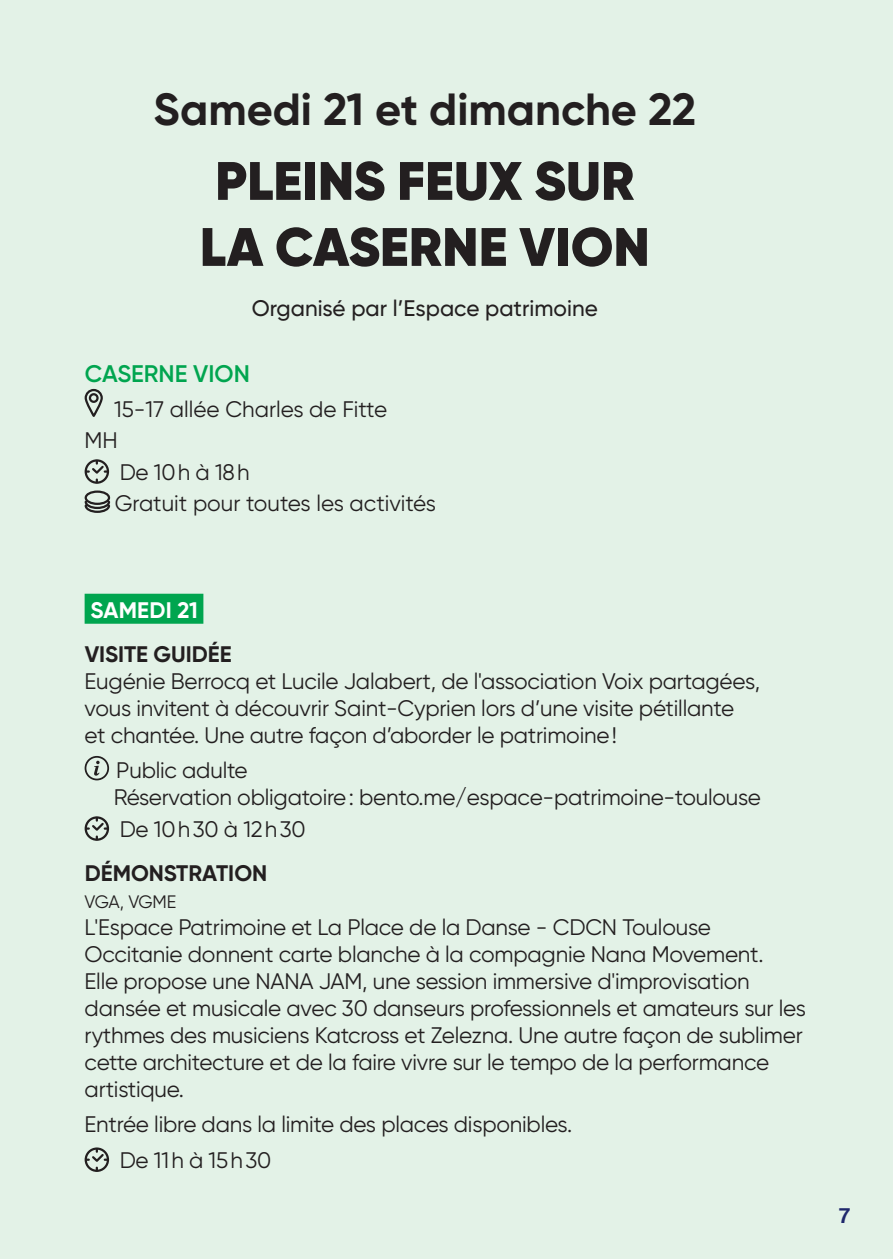
<style>
.page{position:relative;width:893px;height:1259px;background:#e3f2e7}
.page>*{position:absolute;margin:0;border:0;box-sizing:border-box;transform-origin:0 0}
.t1{font:900 54px/66px "Gilroy";color:#231f20}
.t2{font:700 45px "Gilroy";color:#231f20}
.t3{font:600 24px "Gilroy";color:#00a54f}
.t4{font:22.5px/27px "Gilroy";letter-spacing:-.01em;color:#231f20}
.t5{font:500 22.5px "Gilroy";color:#231f20}
.t6{font:700 22.5px "Gilroy";color:#231f20}
.t7{font:700 22.5px "Gilroy";letter-spacing:.01em;color:#fff}
.t8{font:700 21px "Helvetica";color:#1f286c}
.t9{font:18px "Gilroy";letter-spacing:-.035em;color:#231f20}
</style>
<div class="page">
<div style="left:85px;top:594px;width:118px;height:30px;background:#00a54f"></div>
<svg style="left:85px;top:756px;width:24px;height:24px"></svg>
<svg style="left:84px;top:816px;width:26px;height:25px"></svg>
<svg style="left:84px;top:1147px;width:26px;height:25px"></svg>
<svg style="left:84px;top:388px;width:19px;height:29px"></svg>
<svg style="left:84px;top:459px;width:27px;height:54px"></svg>
<p class="t2" style="left:153px;top:81px;width:544px">Samedi 21 et dimanche 22</p>
<p class="t1" style="left:200px;top:148px;width:452px">PLEINS FEUX SUR<br>LA CASERNE VION</p>
<p class="t5" style="left:252px;top:295px;width:348px">Organisé par l’Espace patrimoine</p>
<p class="t3" style="left:85px;top:358px;width:167px">CASERNE VION</p>
<p class="t4" style="left:114px;top:395px;width:275px">15-17 allée Charles de Fitte</p>
<p class="t4" style="left:85px;top:427px;width:35px">MH</p>
<p class="t4" style="left:120px;top:458px;width:132px">De 10h à 18h</p>
<p class="t4" style="left:115px;top:489px;width:323px">Gratuit pour toutes les activités</p>
<p class="t7" style="left:90px;top:596px;width:109px">SAMEDI 21</p>
<p class="t6" style="left:85px;top:640px;width:149px">VISITE GUIDÉE</p>
<p class="t4" style="left:85px;top:667px;width:677px">Eugénie Berrocq et Lucile Jalabert, de l'association Voix partagées, vous invitent à découvrir Saint-Cyprien lors d’une visite pétillante et chantée. Une autre façon d’aborder le patrimoine!</p>
<p class="t4" style="left:114px;top:756px;width:649px">Public adulte<br>Réservation obligatoire: bento.me/espace-patrimoine-toulouse</p>
<p class="t4" style="left:120px;top:815px;width:188px">De 10h30 à 12h30</p>
<p class="t6" style="left:85px;top:858px;width:184px">DÉMONSTRATION</p>
<p class="t9" style="left:85px;top:890px;width:93px">VGA, VGME</p>
<p class="t4" style="left:85px;top:913px;width:723px">L'Espace Patrimoine et La Place de la Danse - CDCN Toulouse Occitanie donnent carte blanche à la compagnie Nana Movement.<br>Elle propose une NANA JAM, une session immersive d'improvisation dansée et musicale avec 30 danseurs professionnels et amateurs sur les rythmes des musiciens Katcross et Zelezna. Une autre façon de sublimer cette architecture et de la faire vivre sur le tempo de la performance artistique.</p>
<p class="t4" style="left:85px;top:1110px;width:489px">Entrée libre dans la limite des places disponibles.</p>
<p class="t4" style="left:120px;top:1146px;width:153px">De 11h à 15h30</p>
<p class="t8" style="left:839px;top:1196px;width:13px">7</p>
</div>
